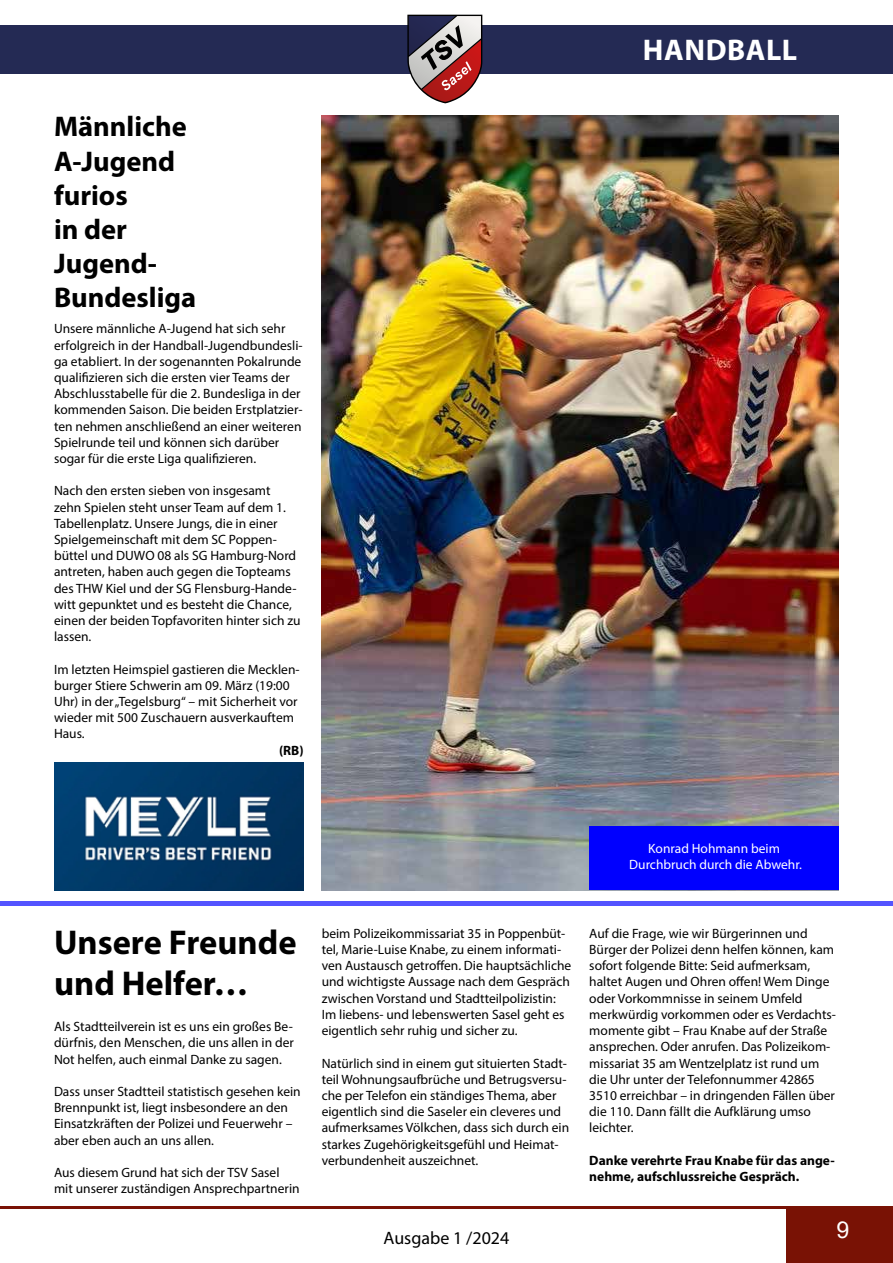
<style>
.page{position:relative;width:893px;height:1263px;background:#fff}
.page>*{position:absolute;margin:0;border:0;box-sizing:border-box;transform-origin:0 0}
.t1{font:700 34.5px/41.4px "Myriad Pro";color:#000}
.t2{font:700 30px "Myriad Pro";letter-spacing:.02em;color:#fff}
.t3{font:700 28.5px/34.2px "Myriad Pro";color:#000}
.t4{font:23.25px "Arial";color:#fff}
.t5{font:18px "Myriad Pro";color:#000}
.t6{font:13.5px/16.2px "Myriad Pro";color:#000}
.t7{font:700 13.5px/16.2px "Myriad Pro";color:#000}
.t8{font:13.5px/16.2px "Myriad Pro";color:#fff;text-align:center}
</style>
<div class="page">
<hr style="left:0;top:1206px;width:893px;height:3px;background:#791205">
<div style="left:0;top:26px;width:893px;height:48px;background:#242a54"></div>
<svg style="left:406px;top:15px;width:76px;height:88px"></svg>
<div style="left:787px;top:1208px;width:106px;height:55px;background:#791205"></div>
<img style="left:322px;top:115px;width:517px;height:775px">
<div style="left:0;top:901px;width:893px;height:5px;background:#5454ff"></div>
<div style="left:589px;top:826px;width:250px;height:64px;background:#00f"></div>
<img style="left:54px;top:762px;width:250px;height:128px">
<h3 class="t3" style="left:54px;top:109px;width:144px">Männliche<br>A-Jugend furios<br>in der<br>Jugend-<br>Bundesliga</h3>
<p class="t6" style="left:54px;top:320px;width:250px">Unsere männliche A-Jugend hat sich sehr erfolgreich in der Handball-Jugendbundesli&shy;ga etabliert. In der sogenannten Pokalrunde qualifizieren sich die ersten vier Teams der Abschlusstabelle für die 2. Bundesliga in der kommenden Saison. Die beiden Erstplatzier&shy;ten nehmen anschließend an einer weiteren Spielrunde teil und können sich darüber sogar für die erste Liga qualifizieren.</p>
<p class="t6" style="left:54px;top:482px;width:248px">Nach den ersten sieben von insgesamt zehn Spielen steht unser Team auf dem 1.<br>Tabellenplatz. Unsere Jungs, die in einer Spielgemeinschaft mit dem SC Poppen&shy;büttel und DUWO 08 als SG Hamburg-Nord antreten, haben auch gegen die Topteams des THW Kiel und der SG Flensburg-Hande&shy;witt gepunktet und es besteht die Chance, einen der beiden Topfavoriten hinter sich zu lassen.</p>
<p class="t6" style="left:54px;top:661px;width:247px">Im letzten Heimspiel gastieren die Mecklen&shy;burger Stiere Schwerin am 09. März (19:00<br>Uhr) in der „Tegelsburg“ – mit Sicherheit vor wieder mit 500 Zuschauern ausverkauftem Haus.</p>
<p class="t7" style="left:279px;top:741px;width:26px">(RB)</p>
<h2 class="t2" style="left:643px;top:30px;width:156px">HANDBALL</h2>
<p class="t8" style="left:629px;top:840px;width:174px">Konrad Hohmann beim<br>Durchbruch durch die Abwehr.</p>
<h1 class="t1" style="left:54px;top:920px;width:244px">Unsere Freunde und Helfer…</h1>
<p class="t6" style="left:54px;top:1018px;width:241px;text-align:justify">Als Stadtteilverein ist es uns ein großes Be&shy;dürfnis, den Menschen, die uns allen in der Not helfen, auch einmal Danke zu sagen.</p>
<p class="t6" style="left:54px;top:1083px;width:248px">Dass unser Stadtteil statistisch gesehen kein Brennpunkt ist, liegt insbesondere an den Einsatzkräften der Polizei und Feuerwehr – aber eben auch an uns allen.</p>
<p class="t6" style="left:54px;top:1164px;width:247px">Aus diesem Grund hat sich der TSV Sasel mit unserer zuständigen Ansprechpartnerin</p>
<p class="t6" style="left:322px;top:925px;width:251px">beim Polizeikommissariat 35 in Poppenbüt&shy;tel, Marie-Luise Knabe, zu einem informati&shy;ven Austausch getroffen. Die hauptsächliche und wichtigste Aussage nach dem Gespräch zwischen Vorstand und Stadtteilpolizistin:<br>Im liebens- und lebenswerten Sasel geht es eigentlich sehr ruhig und sicher zu.</p>
<p class="t6" style="left:322px;top:1055px;width:249px">Natürlich sind in einem gut situierten Stadt&shy;teil Wohnungsaufbrüche und Betrugsversu&shy;che per Telefon ein ständiges Thema, aber eigentlich sind die Saseler ein cleveres und aufmerksames Völkchen, dass sich durch ein starkes Zugehörigkeitsgefühl und Heimat&shy;verbundenheit auszeichnet.</p>
<h3 class="t5" style="left:384px;top:1226px;width:127px">Ausgabe 1 /2024</h3>
<p class="t6" style="left:589px;top:925px;width:248px">Auf die Frage, wie wir Bürgerinnen und Bürger der Polizei denn helfen können, kam sofort folgende Bitte: Seid aufmerksam, haltet Augen und Ohren offen! Wem Dinge oder Vorkommnisse in seinem Umfeld merkwürdig vorkommen oder es Verdachts&shy;momente gibt – Frau Knabe auf der Straße ansprechen. Oder anrufen. Das Polizeikom&shy;missariat 35 am Wentzelplatz ist rund um die Uhr unter der Telefonnummer 42865<br>3510 erreichbar – in dringenden Fällen über die 110. Dann fällt die Aufklärung umso leichter.</p>
<p class="t7" style="left:589px;top:1151px;width:247px">Danke verehrte Frau Knabe für das ange&shy;nehme, aufschlussreiche Gespräch.</p>
<h3 class="t4" style="left:836px;top:1214px;width:14px">9</h3>
</div>
